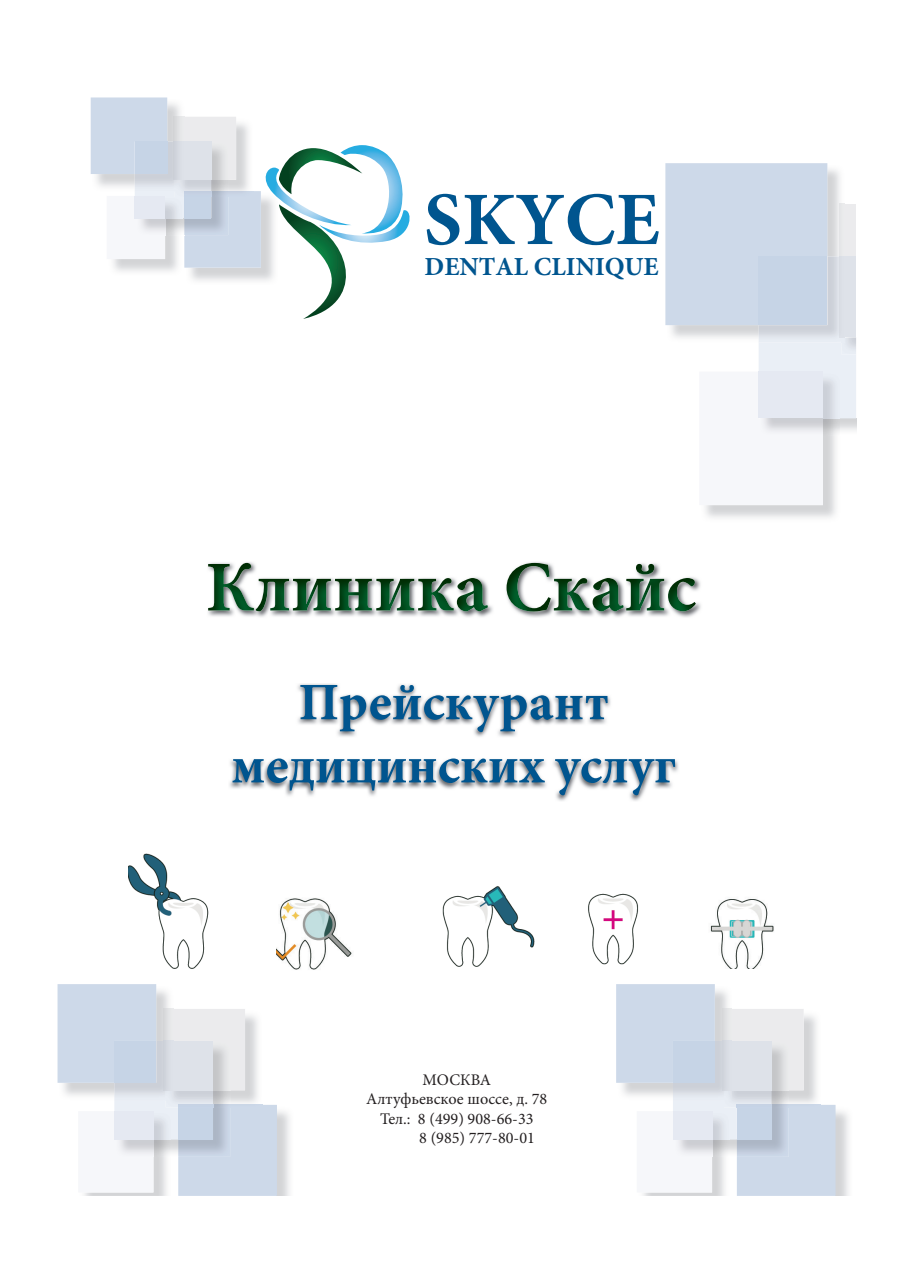
<style>
.page{position:relative;width:910px;height:1280px;background:#fff}
.page>*{position:absolute;margin:0;border:0;box-sizing:border-box;transform-origin:0 0}
.t1{font:700 75.6px "Minion Pro";color:#00558f}
.t2{font:700 52.65px/63.2px "Minion Pro";color:#00558f;text-align:center}
.t3{font:700 26.1px "Minion Pro";color:#00558f}
.t4{font:16.2px "Minion Pro";color:#231f20}
</style>
<div class="page">
<img style="left:208px;top:562px;width:493px;height:56px">
<img style="left:507px;top:563px;width:44px;height:48px">
<img style="left:668px;top:578px;width:28px;height:33px">
<img style="left:593px;top:578px;width:31px;height:33px">
<img style="left:457px;top:578px;width:31px;height:33px">
<img style="left:256px;top:579px;width:33px;height:32px">
<img style="left:626px;top:579px;width:38px;height:31px">
<img style="left:554px;top:578px;width:35px;height:32px">
<img style="left:418px;top:578px;width:36px;height:32px">
<img style="left:376px;top:579px;width:38px;height:31px">
<img style="left:335px;top:579px;width:37px;height:31px">
<img style="left:293px;top:579px;width:38px;height:31px">
<img style="left:208px;top:563px;width:46px;height:47px">
<img style="left:636px;top:564px;width:18px;height:10px">
<img style="left:229px;top:683px;width:450px;height:118px">
<img style="left:128px;top:853px;width:81px;height:116px">
<img style="left:442px;top:886px;width:93px;height:81px">
<img style="left:588px;top:893px;width:51px;height:72px">
<img style="left:277px;top:898px;width:75px;height:72px">
<img style="left:710px;top:899px;width:64px;height:69px">
<img style="left:668px;top:165px;width:176px;height:173px">
<div style="left:665px;top:163px;width:162px;height:162px;background:#cdd9e9"></div>
<div style="left:844px;top:204px;width:12px;height:52px;background:#ebebed"></div>
<img style="left:840px;top:204px;width:4px;height:52px">
<svg style="left:616px;top:984px;width:220px;height:212px"></svg>
<img style="left:737px;top:1105px;width:35px;height:2px">
<div style="left:732px;top:1041px;width:40px;height:49px;background:#dee2e9"></div>
<img style="left:712px;top:1113px;width:17px;height:26px">
<div style="left:673px;top:1111px;width:39px;height:29px;background:#e5e9f2"></div>
<svg style="left:58px;top:984px;width:219px;height:212px"></svg>
<img style="left:178px;top:1105px;width:35px;height:2px">
<div style="left:173px;top:1041px;width:40px;height:49px;background:#dee2e9"></div>
<img style="left:153px;top:1113px;width:18px;height:26px">
<div style="left:114px;top:1111px;width:39px;height:29px;background:#e5e9f2"></div>
<img style="left:759px;top:256px;width:81px;height:81px">
<div style="left:759px;top:256px;width:68px;height:69px;background:#c6d4e6"></div>
<svg style="left:699px;top:337px;width:157px;height:168px"></svg>
<div style="left:844px;top:256px;width:12px;height:81px;background:#dee2e9"></div>
<img style="left:840px;top:256px;width:4px;height:81px">
<img style="left:823px;top:373px;width:17px;height:45px">
<div style="left:759px;top:372px;width:64px;height:46px;background:#e5e9f2"></div>
<svg style="left:91px;top:97px;width:319px;height:222px"></svg>
<p class="t1" style="left:424px;top:167px;width:237px">SKYCE</p>
<p class="t3" style="left:425px;top:249px;width:236px">DENTAL CLINIQUE</p>
<p class="t2" style="left:232px;top:670px;width:446px">Прейскурант медицинских услуг</p>
<p class="t4" style="left:422px;top:1069px;width:70px">МОСКВА</p>
<p class="t4" style="left:366px;top:1088px;width:183px">Алтуфьевское шоссе, д. 78</p>
<p class="t4" style="left:380px;top:1108px;width:155px">Тел.: 8 (499) 908-66-33</p>
<p class="t4" style="left:419px;top:1127px;width:117px">8 (985) 777-80-01</p>
</div>
